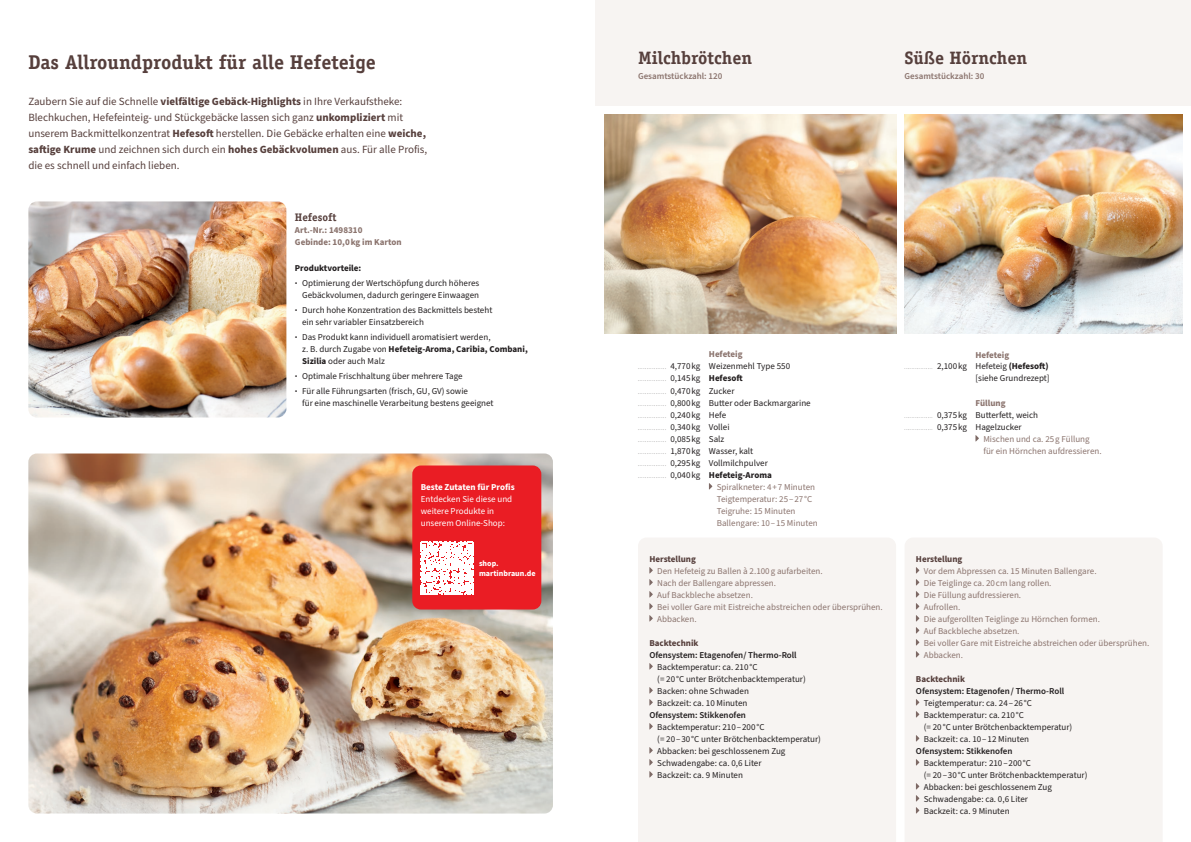
<style>
.page{position:relative;width:1191px;height:842px;background:#fff}
.page>*{position:absolute;margin:0;border:0;box-sizing:border-box;transform-origin:0 0}
.t1{font:700 20px "Officina Serif Std";color:#563f3c}
.t2{font:700 18px "Officina Serif Std";color:#563f3c}
.t3{font:11px/16px "Source Sans Pro";color:#563f3c}
.t4{font:700 11px "Officina Serif Std";color:#563f3c}
.t5{font:9px/12px "Source Sans Pro";color:#231f20}
.t6{font:9px/12px "Source Sans Pro";color:#8b746e}
.t7{font:600 9px "Source Sans Pro";color:#231f20}
.t8{font:700 9px/12px "Source Sans Pro";color:#231f20}
.t9{font:700 9px/12px "Source Sans Pro";color:#8b746e}
.t10{font:9px/12px "Source Sans Pro";color:#fff}
.t11{font:700 9px "Source Sans Pro";color:#563f3c}
.t12{font:600 9px "Source Sans Pro";color:#8b746e}
.t13{font:700 9px "Source Sans Pro";color:#fff}
.t14{font:700 8px/10px "Source Sans Pro";color:#fff}
.t15{font:4px "Source Sans Pro";color:#231f20}
.s1{font-weight:700}
.s2{font-weight:400}
.s3{color:#231f20}
.s4{font-weight:700;color:#231f20}
</style>
<div class="page">
<div style="left:595px;top:0;width:596px;height:106px;background:#f7f4f2"></div>
<img style="left:904px;top:114px;width:278px;height:219px">
<img style="left:604px;top:114px;width:292px;height:219px">
<img style="left:28px;top:201px;width:258px;height:216px">
<img style="left:28px;top:453px;width:525px;height:360px">
<svg style="left:975px;top:435px;width:4px;height:7px"></svg>
<div style="left:905px;top:538px;width:257px;height:304px;background:#f7f4f2"></div>
<svg style="left:916px;top:567px;width:3px;height:91px"></svg>
<svg style="left:916px;top:699px;width:3px;height:19px"></svg>
<svg style="left:916px;top:735px;width:3px;height:7px"></svg>
<svg style="left:916px;top:759px;width:3px;height:7px"></svg>
<svg style="left:916px;top:783px;width:3px;height:31px"></svg>
<div style="left:412px;top:465px;width:129px;height:144px;background:#ea1d24;border-radius:9px"></div>
<svg style="left:420px;top:542px;width:54px;height:53px;background:#fce3e4"></svg>
<div style="left:638px;top:538px;width:258px;height:304px;background:#f7f4f2"></div>
<svg style="left:649px;top:567px;width:4px;height:55px"></svg>
<svg style="left:649px;top:663px;width:4px;height:7px"></svg>
<svg style="left:649px;top:687px;width:4px;height:19px"></svg>
<svg style="left:649px;top:723px;width:4px;height:7px"></svg>
<svg style="left:649px;top:747px;width:4px;height:31px"></svg>
<svg style="left:709px;top:483px;width:3px;height:7px"></svg>
<h1 class="t1" style="left:28px;top:50px;width:349px">Das Allroundprodukt für alle Hefeteige</h1>
<p class="t3" style="left:28px;top:94px;width:400px">Zaubern Sie auf die Schnelle <span class="s1">vielfältige Gebäck-Highlights</span> in Ihre Verkaufstheke:<br>Blechkuchen, Hefefeinteig- und Stückgebäcke lassen sich ganz <span class="s1">unkompliziert</span> mit unserem Backmittelkonzentrat <span class="s1">Hefesoft</span> herstellen. Die Gebäcke erhalten eine <span class="s1">weiche, saftige Krume</span> und zeichnen sich durch ein <span class="s1">hohes Gebäckvolumen</span> aus. Für alle Profis, die es schnell und einfach lieben.</p>
<p class="t4" style="left:295px;top:210px;width:43px">Hefesoft</p>
<p class="t9" style="left:295px;top:224px;width:108px">Art.-Nr.: 1498310<br>Gebinde: 10,0 kg im Karton</p>
<p class="t5" style="left:295px;top:261px;width:186px;line-height:15px"><span class="s1">Produktvorteile:<br>·</span> Optimierung der Wertschöpfung durch höheres</p>
<p class="t5" style="left:295px;top:288px;width:199px;line-height:15px;text-indent:7px">Gebäckvolumen, dadurch geringere Einwaagen<br><span class="s1">·</span> Durch hohe Konzentration des Backmittels besteht</p>
<p class="t5" style="left:295px;top:315px;width:197px;line-height:15px;text-indent:7px">ein sehr variabler Einsatzbereich<br><span class="s1">·</span> Das Produkt kann individuell aromatisiert werden,</p>
<p class="t8" style="left:302px;top:343px;width:227px"><span class="s2">z. B. durch Zugabe von</span> Hefeteig-Aroma, Caribia, Combani,<br>Sizilia <span class="s2">oder auch Malz</span></p>
<p class="t5" style="left:295px;top:369px;width:175px;line-height:15px"><span class="s1">·</span> Optimale Frischhaltung über mehrere Tage<br><span class="s1">·</span> Für alle Führungsarten (frisch, GU, GV) sowie</p>
<p class="t5" style="left:302px;top:397px;width:193px">für eine maschinelle Verarbeitung bestens geeignet</p>
<p class="t13" style="left:421px;top:480px;width:95px">Beste Zutaten für Profis</p>
<p class="t10" style="left:421px;top:493px;width:93px">Entdecken Sie diese und weitere Produkte in unserem Online-Shop:</p>
<p class="t14" style="left:479px;top:558px;width:58px">shop. martinbraun.de</p>
<h2 class="t2" style="left:638px;top:47px;width:116px">Milchbrötchen</h2>
<p class="t12" style="left:638px;top:70px;width:86px">Gesamtstückzahl: 120</p>
<h2 class="t2" style="left:904px;top:47px;width:124px">Süße Hörnchen</h2>
<p class="t12" style="left:904px;top:70px;width:81px">Gesamtstückzahl: 30</p>
<p class="t9" style="left:709px;top:349px;width:35px">Hefeteig</p>
<p class="t15" style="left:638px;top:365px;width:29px">. . . . . . . . . . . . . . . .</p>
<p class="t5" style="left:670px;top:361px;width:121px">4,770 kg Weizenmehl Type 550</p>
<p class="t15" style="left:638px;top:377px;width:29px">. . . . . . . . . . . . . . . .</p>
<p class="t8" style="left:670px;top:373px;width:74px"><span class="s2">0,145 kg</span> Hefesoft</p>
<p class="t15" style="left:638px;top:389px;width:29px">. . . . . . . . . . . . . . . .</p>
<p class="t5" style="left:670px;top:385px;width:65px">0,470 kg Zucker</p>
<p class="t15" style="left:638px;top:401px;width:29px">. . . . . . . . . . . . . . . .</p>
<p class="t5" style="left:670px;top:397px;width:142px">0,800 kg Butter oder Backmargarine</p>
<p class="t15" style="left:638px;top:413px;width:29px">. . . . . . . . . . . . . . . .</p>
<p class="t5" style="left:670px;top:409px;width:57px">0,240 kg Hefe</p>
<p class="t15" style="left:638px;top:425px;width:29px">. . . . . . . . . . . . . . . .</p>
<p class="t5" style="left:670px;top:421px;width:61px">0,340 kg Vollei</p>
<p class="t15" style="left:638px;top:437px;width:29px">. . . . . . . . . . . . . . . .</p>
<p class="t5" style="left:670px;top:433px;width:55px">0,085 kg Salz</p>
<p class="t15" style="left:638px;top:449px;width:29px">. . . . . . . . . . . . . . . .</p>
<p class="t5" style="left:670px;top:445px;width:84px">1,870 kg Wasser, kalt</p>
<p class="t15" style="left:638px;top:461px;width:29px">. . . . . . . . . . . . . . . .</p>
<p class="t5" style="left:670px;top:457px;width:99px">0,295 kg Vollmilchpulver</p>
<p class="t15" style="left:638px;top:473px;width:29px">. . . . . . . . . . . . . . . .</p>
<p class="t6" style="left:717px;top:469px;width:103px;text-indent:-46px"><span class="s3">0,040 kg</span> <span class="s4">Hefeteig-Aroma<br></span>Spiralkneter: 4 + 7 Minuten<br>Teigtemperatur: 25 – 27 °C<br>Teigruhe: 15 Minuten<br>Ballengare: 10 – 15 Minuten</p>
<p class="t11" style="left:649px;top:552px;width:48px">Herstellung</p>
<p class="t6" style="left:657px;top:565px;width:227px">Den Hefeteig zu Ballen à 2.100 g aufarbeiten.<br>Nach der Ballengare abpressen.<br>Auf Backbleche absetzen.<br>Bei voller Gare mit Eistreiche abstreichen oder übersprühen.<br>Abbacken.</p>
<p class="t11" style="left:649px;top:636px;width:51px">Backtechnik</p>
<p class="t7" style="left:649px;top:648px;width:149px">Ofensystem: Etagenofen/ Thermo-Roll</p>
<p class="t5" style="left:657px;top:661px;width:150px">Backtemperatur: ca. 210 °C<br>(= 20 °C unter Brötchenbacktemperatur)<br>Backen: ohne Schwaden<br>Backzeit: ca. 10 Minuten</p>
<p class="t7" style="left:649px;top:708px;width:98px">Ofensystem: Stikkenofen</p>
<p class="t5" style="left:657px;top:721px;width:165px">Backtemperatur: 210– 200 °C<br>(= 20– 30 °C unter Brötchenbacktemperatur)<br>Abbacken: bei geschlossenem Zug<br>Schwadengabe: ca. 0,6 Liter<br>Backzeit: ca. 9 Minuten</p>
<p class="t9" style="left:975px;top:349px;width:35px">Hefeteig</p>
<p class="t15" style="left:904px;top:365px;width:29px">. . . . . . . . . . . . . . . .</p>
<p class="t5" style="left:937px;top:361px;width:114px;text-align:right">2,100 kg Hefeteig <span class="s1">(Hefesoft) </span>[siehe Grundrezept]</p>
<p class="t9" style="left:975px;top:397px;width:32px">Füllung</p>
<p class="t15" style="left:904px;top:413px;width:29px">. . . . . . . . . . . . . . . .</p>
<p class="t5" style="left:937px;top:409px;width:103px">0,375 kg Butterfett, weich</p>
<p class="t15" style="left:904px;top:425px;width:29px">. . . . . . . . . . . . . . . .</p>
<p class="t5" style="left:937px;top:421px;width:86px">0,375 kg Hagelzucker</p>
<p class="t6" style="left:983px;top:433px;width:120px">Mischen und ca. 25 g Füllung für ein Hörnchen aufdressieren.</p>
<p class="t11" style="left:916px;top:552px;width:48px">Herstellung</p>
<p class="t6" style="left:923px;top:565px;width:227px">Vor dem Abpressen ca. 15 Minuten Ballengare.<br>Die Teiglinge ca. 20 cm lang rollen.<br>Die Füllung aufdressieren.<br>Aufrollen.<br>Die aufgerollten Teiglinge zu Hörnchen formen.<br>Auf Backbleche absetzen.<br>Bei voller Gare mit Eistreiche abstreichen oder übersprühen.<br>Abbacken.</p>
<p class="t11" style="left:916px;top:672px;width:51px">Backtechnik</p>
<p class="t7" style="left:916px;top:684px;width:150px">Ofensystem: Etagenofen / Thermo-Roll</p>
<p class="t5" style="left:923px;top:697px;width:150px">Teigtemperatur: ca. 24– 26 °C<br>Backtemperatur: ca. 210 °C<br>(= 20 °C unter Brötchenbacktemperatur)<br>Backzeit: ca. 10– 12 Minuten</p>
<p class="t7" style="left:916px;top:744px;width:98px">Ofensystem: Stikkenofen</p>
<p class="t5" style="left:923px;top:757px;width:165px">Backtemperatur: 210– 200 °C<br>(= 20– 30 °C unter Brötchenbacktemperatur)<br>Abbacken: bei geschlossenem Zug<br>Schwadengabe: ca. 0,6 Liter<br>Backzeit: ca. 9 Minuten</p>
</div>
